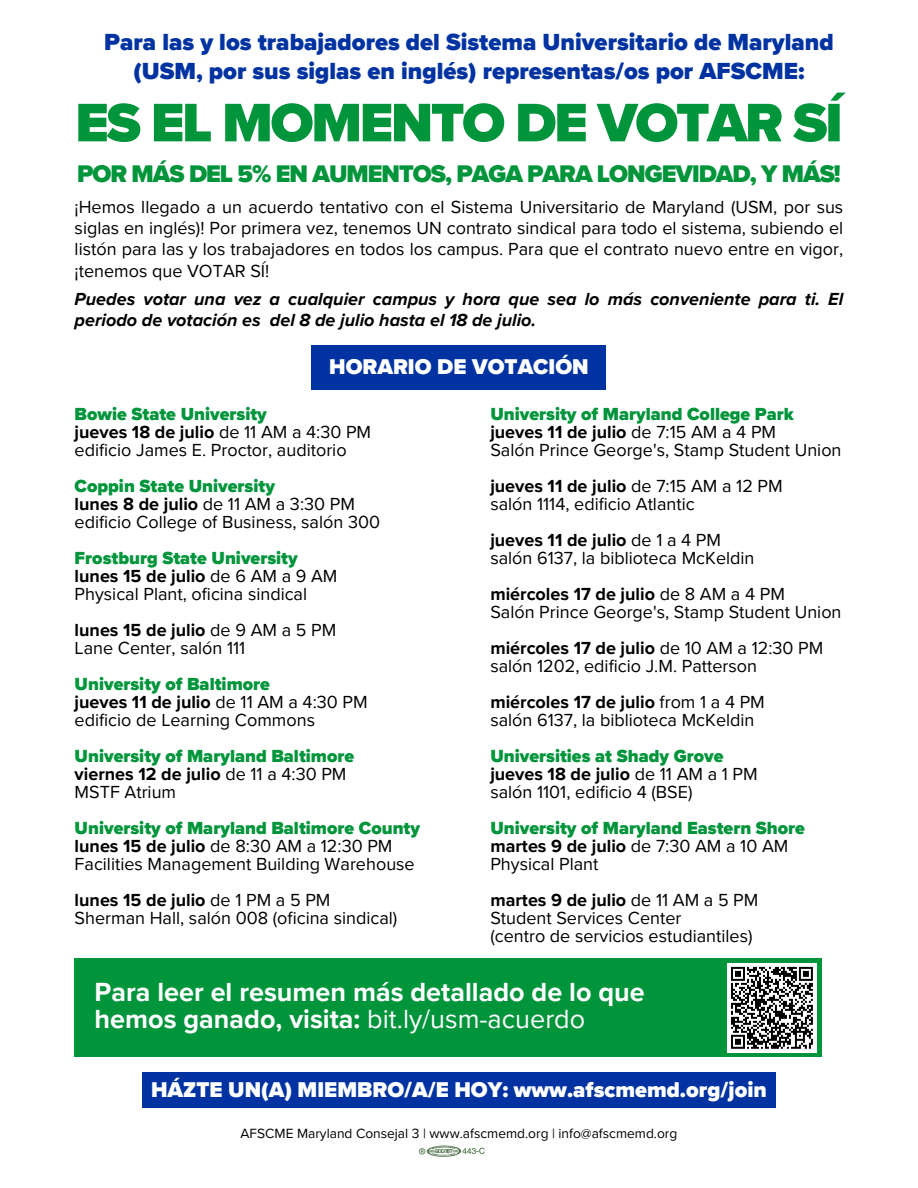
<style>
.page{position:relative;width:918px;height:1188px;background:#fff}
.page>*{position:absolute;margin:0;border:0;box-sizing:border-box;transform-origin:0 0}
.t1{font:900 56.25px "Proxima Nova";letter-spacing:-.04em;color:#00953b}
.t2{font:700 27px/27px "Proxima Nova";color:#fff}
.t3{font:900 24.75px "Proxima Nova";letter-spacing:-.04em;color:#00953b}
.t4{font:900 24px/29.2px "Proxima Nova";color:#0033a1;text-align:center}
.t5{font:900 22.05px "Proxima Nova";color:#fff}
.t6{font:18px/21.3px "Proxima Nova";color:#000;text-align:justify}
.t7{font:700 18px "Proxima Nova";color:#000}
.t8{font:900 18px "Proxima Nova";color:#00953b}
.t9{font:italic 700 18px/21.3px "Proxima Nova";color:#000}
.t10{font:13.8px "Proxima Nova";color:#000}
.s1{font-weight:400}
.s2{font-weight:700}
</style>
<div class="page">
<div style="left:312px;top:345px;width:294px;height:45px;background:#0033a1"></div>
<img style="left:418px;top:1145px;width:67px;height:12px">
<div style="left:75px;top:959px;width:747px;height:98px;background:#00953b"></div>
<div style="left:142px;top:1072px;width:634px;height:36px;background:#0033a1"></div>
<div style="left:727px;top:963px;width:90px;height:90px;background:#fff"></div>
<svg style="left:731px;top:966px;width:82px;height:83px"></svg>
<h1 class="t4" style="left:104px;top:28px;width:731px">Para las y los trabajadores del Sistema Universitario de Maryland (USM, por sus siglas en inglés) representas/os por AFSCME:</h1>
<h2 class="t1" style="left:75px;top:90px;width:769px">ES EL MOMENTO DE VOTAR SÍ</h2>
<h5 class="t3" style="left:77px;top:160px;width:765px">POR MÁS DEL 5% EN AUMENTOS, PAGA PARA LONGEVIDAD, Y MÁS!</h5>
<p class="t6" style="left:75px;top:196px;width:770px">¡Hemos llegado a un acuerdo tentativo con el Sistema Universitario de Maryland (USM, por sus siglas en inglés)! Por primera vez, tenemos UN contrato sindical para todo el sistema, subiendo el listón para las y los trabajadores en todos los campus. Para que el contrato nuevo entre en vigor, ¡tenemos que VOTAR SÍ!</p>
<h6 class="t9" style="left:75px;top:288px;width:770px">Puedes votar una vez a cualquier campus y hora que sea lo más conveniente para ti. El periodo de votación es del 8 de julio hasta el 18 de julio.</h6>
<h4 class="t5" style="left:329px;top:353px;width:261px">HORARIO DE VOTACIÓN</h4>
<p class="t8" style="left:75px;top:403px;width:194px">Bowie State University</p>
<p class="t7" style="left:75px;top:421px;width:298px">jueves 18 de julio <span class="s1">de 11 AM a 4:30 PM</span></p>
<p class="t6" style="left:75px;top:440px;width:274px">edificio James E. Proctor, auditorio</p>
<p class="t8" style="left:75px;top:475px;width:202px">Coppin State University</p>
<p class="t7" style="left:75px;top:493px;width:282px">lunes 8 de julio <span class="s1">de 11 AM a 3:30 PM</span></p>
<p class="t6" style="left:75px;top:512px;width:307px">edificio College of Business, salón 300</p>
<p class="t8" style="left:75px;top:547px;width:225px">Frostburg State University</p>
<p class="t7" style="left:75px;top:565px;width:264px">lunes 15 de julio <span class="s1">de 6 AM a 9 AM</span></p>
<p class="t6" style="left:75px;top:584px;width:234px">Physical Plant, oficina sindical</p>
<p class="t7" style="left:75px;top:619px;width:263px">lunes 15 de julio <span class="s1">de 9 AM a 5 PM</span></p>
<p class="t6" style="left:75px;top:638px;width:172px">Lane Center, salón 111</p>
<p class="t8" style="left:75px;top:673px;width:197px">University of Baltimore</p>
<p class="t7" style="left:75px;top:691px;width:295px">jueves 11 de julio <span class="s1">de 11 AM a 4:30 PM</span></p>
<p class="t6" style="left:75px;top:710px;width:242px">edificio de Learning Commons</p>
<p class="t8" style="left:75px;top:745px;width:281px">University of Maryland Baltimore</p>
<p class="t7" style="left:75px;top:763px;width:273px">viernes 12 de julio <span class="s1">de 11 a 4:30 PM</span></p>
<p class="t6" style="left:75px;top:782px;width:103px">MSTF Atrium</p>
<p class="t8" style="left:75px;top:817px;width:347px">University of Maryland Baltimore County</p>
<p class="t6" style="left:75px;top:836px;width:319px"><span class="s2">lunes 15 de julio</span> de 8:30 AM a 12:30 PM</p>
<p class="t6" style="left:75px;top:854px;width:342px">Facilities Management Building Warehouse</p>
<p class="t7" style="left:75px;top:889px;width:257px">lunes 15 de julio <span class="s1">de 1 PM a 5 PM</span></p>
<p class="t6" style="left:75px;top:908px;width:324px">Sherman Hall, salón 008 (oficina sindical)</p>
<p class="t8" style="left:490px;top:403px;width:305px">University of Maryland College Park</p>
<p class="t7" style="left:490px;top:421px;width:287px">jueves 11 de julio <span class="s1">de 7:15 AM a 4 PM</span></p>
<p class="t6" style="left:490px;top:440px;width:353px">Salón Prince George's, Stamp Student Union</p>
<p class="t7" style="left:490px;top:475px;width:294px">jueves 11 de julio <span class="s1">de 7:15 AM a 12 PM</span></p>
<p class="t6" style="left:490px;top:494px;width:206px">salón 1114, edificio Atlantic</p>
<p class="t7" style="left:490px;top:529px;width:232px">jueves 11 de julio <span class="s1">de 1 a 4 PM</span></p>
<p class="t6" style="left:490px;top:548px;width:266px">salón 6137, la biblioteca McKeldin</p>
<p class="t7" style="left:490px;top:583px;width:296px">miércoles 17 de julio <span class="s1">de 8 AM a 4 PM</span></p>
<p class="t6" style="left:490px;top:602px;width:353px">Salón Prince George's, Stamp Student Union</p>
<p class="t7" style="left:490px;top:637px;width:335px">miércoles 17 de julio <span class="s1">de 10 AM a 12:30 PM</span></p>
<p class="t6" style="left:490px;top:656px;width:268px">salón 1202, edificio J.M. Patterson</p>
<p class="t7" style="left:490px;top:691px;width:276px">miércoles 17 de julio <span class="s1">from 1 a 4 PM</span></p>
<p class="t6" style="left:490px;top:710px;width:266px">salón 6137, la biblioteca McKeldin</p>
<p class="t8" style="left:490px;top:745px;width:235px">Universities at Shady Grove</p>
<p class="t7" style="left:490px;top:763px;width:269px">jueves 18 de julio <span class="s1">de 11 AM a 1 PM</span></p>
<p class="t6" style="left:490px;top:782px;width:204px">salón 1101, edificio 4 (BSE)</p>
<p class="t8" style="left:490px;top:817px;width:316px">University of Maryland Eastern Shore</p>
<p class="t7" style="left:490px;top:835px;width:300px">martes 9 de julio <span class="s1">de 7:30 AM a 10 AM</span></p>
<p class="t6" style="left:490px;top:854px;width:110px">Physical Plant</p>
<p class="t7" style="left:490px;top:889px;width:270px">martes 9 de julio <span class="s1">de 11 AM a 5 PM</span></p>
<p class="t6" style="left:490px;top:908px;width:193px">Student Services Center</p>
<p class="t6" style="left:490px;top:926px;width:264px">(centro de servicios estudiantiles)</p>
<p class="t2" style="left:95px;top:979px;width:552px">Para leer el resumen más detallado de lo que hemos ganado, visita: <span class="s1">bit.ly/usm-acuerdo</span></p>
<h5 class="t5" style="left:151px;top:1077px;width:617px">HÁZTE UN(A) MIEMBRO/A/E HOY: www.afscmemd.org/join</h5>
<p class="t10" style="left:241px;top:1125px;width:438px">AFSCME Maryland Consejal 3 | www.afscmemd.org | info@afscmemd.org</p>
</div>
